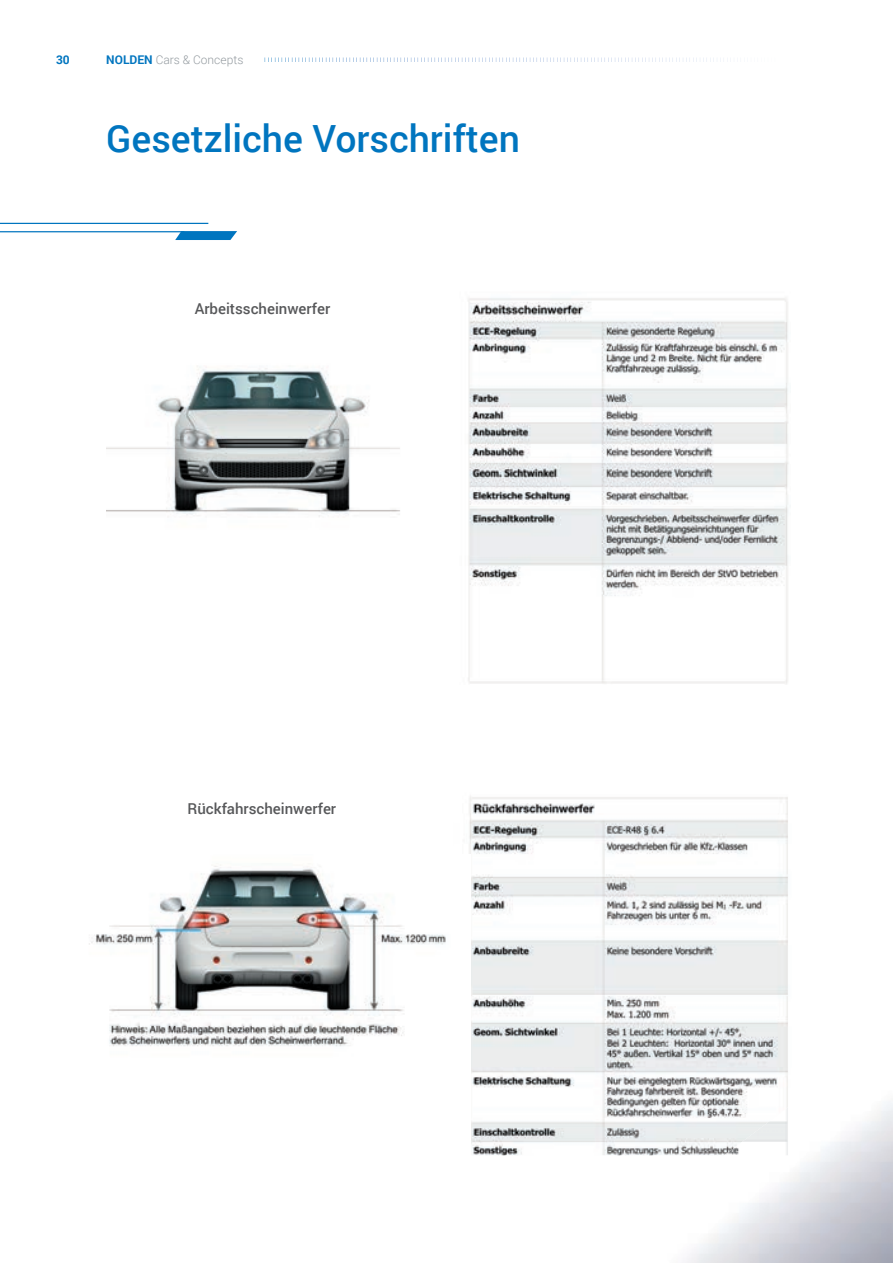
<style>
.page{position:relative;width:893px;height:1263px;background:#fff}
.page>*{position:absolute;margin:0;border:0;box-sizing:border-box;transform-origin:0 0}
.t1{font:500 37.5px "Roboto";color:#0075bf}
.t2{font:500 15px "Roboto";color:#57585a}
.t3{font:300 12px "Roboto";color:#959ca1}
.t4{font:700 12px "Roboto";color:#0075bf}
.s1{font-weight:700;color:#0075bf}
</style>
<div class="page">
<img style="left:106px;top:366px;width:294px;height:151px">
<img style="left:468px;top:298px;width:321px;height:386px">
<img style="left:469px;top:796px;width:319px;height:359px">
<img style="left:89px;top:865px;width:357px;height:182px">
<img style="left:469px;top:854px;width:1px;height:301px">
<hr style="left:0;top:231px;width:184px;height:1px;background:#0075bf">
<hr style="left:0;top:223px;width:208px;height:1px;background:#0075bf">
<svg style="left:175px;top:231px;width:62px;height:9px"></svg>
<img style="left:638px;top:1028px;width:255px;height:235px">
<img style="left:724px;top:1104px;width:68px;height:51px">
<svg style="left:265px;top:57px;width:456px;height:5px"></svg>
<p class="t4" style="left:56px;top:51px;width:15px">30</p>
<p class="t3" style="left:106px;top:51px;width:139px"><span class="s1">NOLDEN</span> Cars &amp; Concepts</p>
<h1 class="t1" style="left:106px;top:112px;width:415px">Gesetzliche Vorschriften</h1>
<p class="t2" style="left:195px;top:298px;width:137px">Arbeitsscheinwerfer</p>
<p class="t2" style="left:188px;top:798px;width:150px">Rückfahrscheinwerfer</p>
</div>
